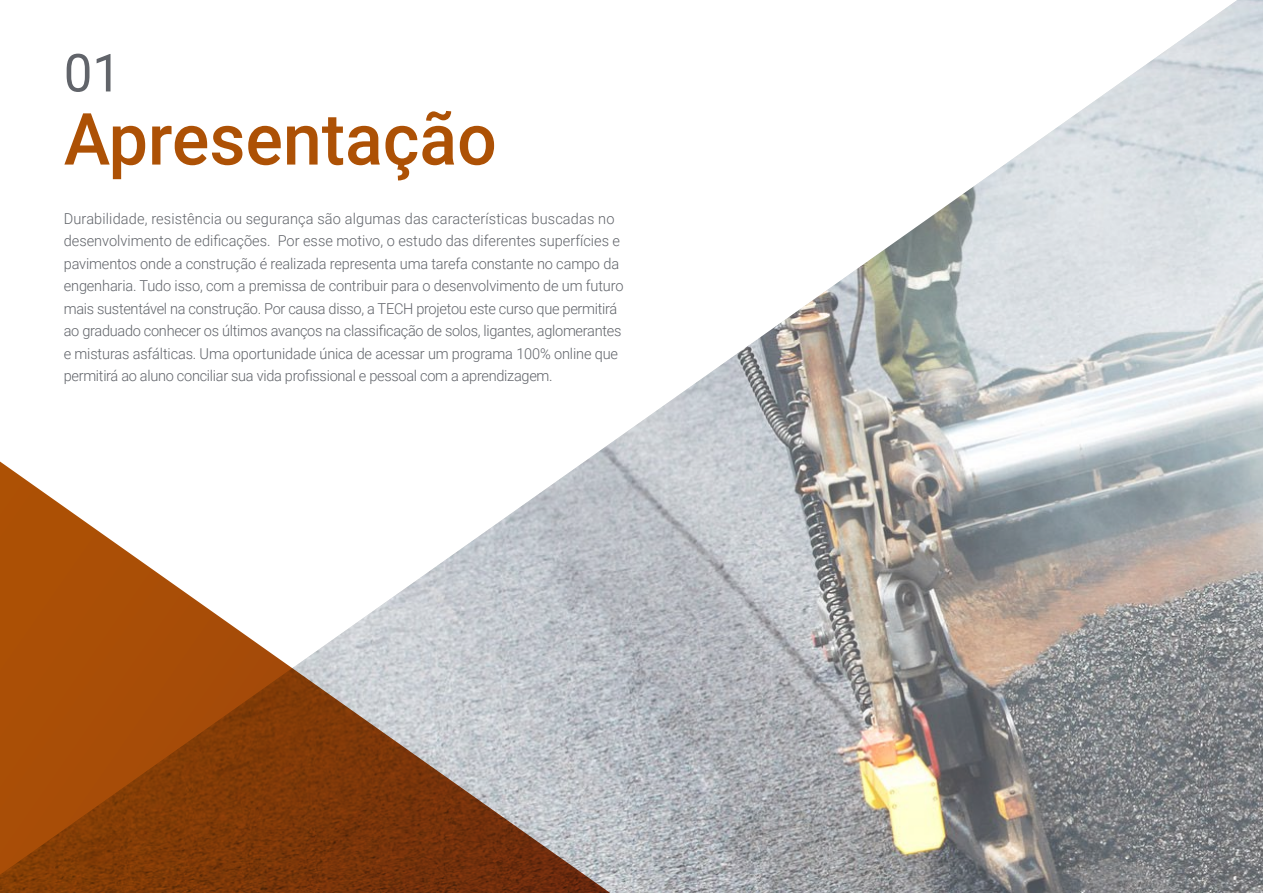
<style>
.page{position:relative;width:1263px;height:893px;background:#fff}
.page>*{position:absolute;margin:0;border:0;box-sizing:border-box;transform-origin:0 0}
.t1{font:500 72px "Roboto";color:#ad5105}
.t2{font:52.5px "Roboto";color:#61646a}
.t3{font:300 15px/22.5px "Roboto";letter-spacing:-.01em;color:#61646a}
</style>
<div class="page">
<img style="left:607px;top:0;width:656px;height:893px">
<svg style="left:0;top:446px;width:640px;height:447px"></svg>
<h2 class="t2" style="left:64px;top:36px;width:59px">01</h2>
<h1 class="t1" style="left:64px;top:89px;width:435px">Apresentação</h1>
<p class="t3" style="left:64px;top:207px;width:561px">Durabilidade, resistência ou segurança são algumas das características buscadas no desenvolvimento de edificações. Por esse motivo, o estudo das diferentes superfícies e pavimentos onde a construção é realizada representa uma tarefa constante no campo da engenharia. Tudo isso, com a premissa de contribuir para o desenvolvimento de um futuro mais sustentável na construção. Por causa disso, a TECH projetou este curso que permitirá ao graduado conhecer os últimos avanços na classificação de solos, ligantes, aglomerantes e misturas asfálticas. Uma oportunidade única de acessar um programa 100% online que permitirá ao aluno conciliar sua vida profissional e pessoal com a aprendizagem.</p>
</div>
